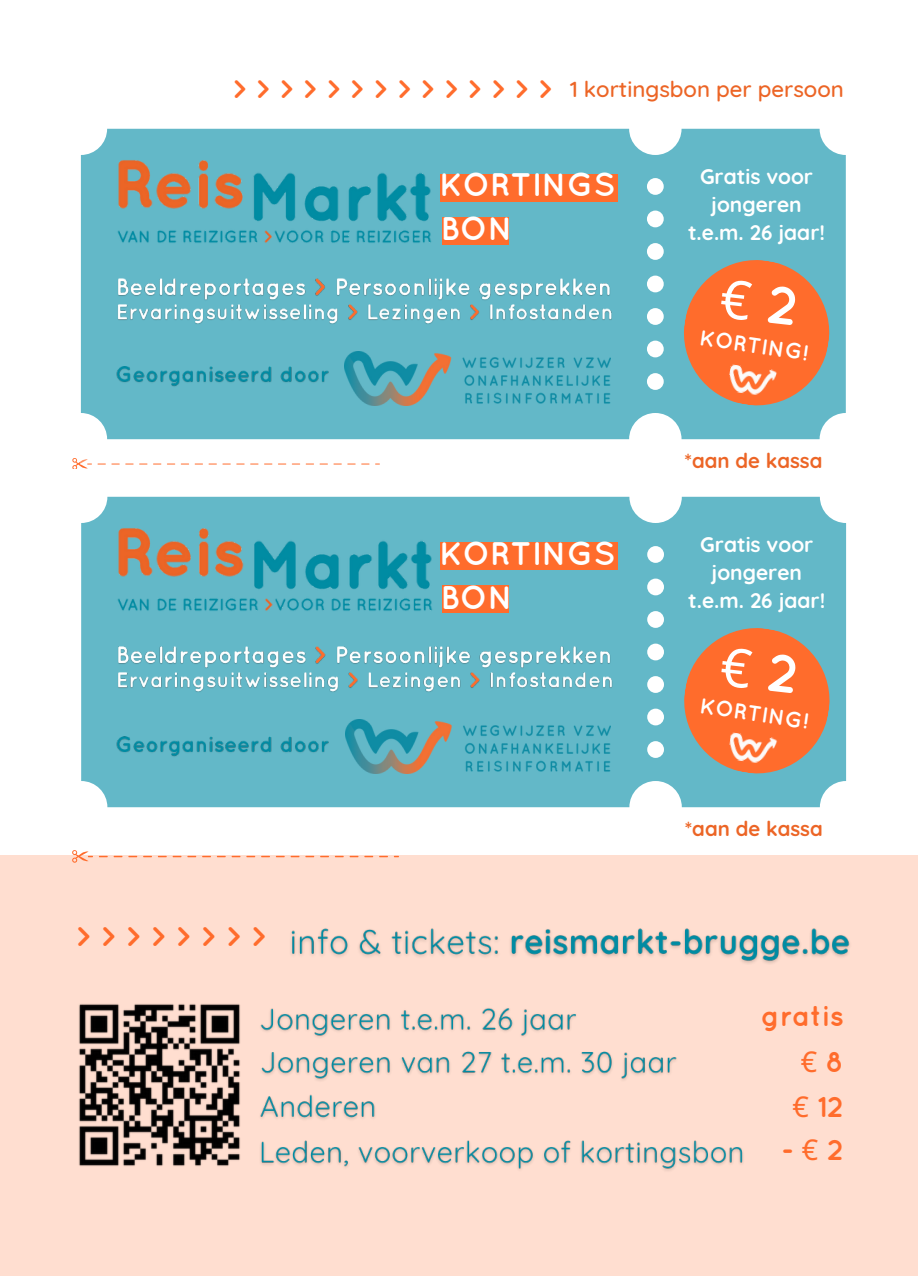
<style>
.page{position:relative;width:918px;height:1276px;background:#fff}
.page>*{position:absolute;margin:0;border:0;box-sizing:border-box;transform-origin:0 0}
.t1{font:700 32.7px "Quicksand";color:#fff}
.t2{font:700 28.8px "Quicksand";color:#ff6c2c}
.t3{font:28.8px "Noto Sans";color:#ff6c2c}
.t4{font:700 27.3px "Quicksand";color:#ff6c2c}
.t5{font:700 25.5px "Quicksand";color:#ff6c2c}
.t6{font:500 22.2px "Quicksand";color:#ec6526}
.t7{font:700 21.9px "Quicksand";color:#fff}
.t8{font:700 21px/27.9px "Quicksand";color:#fff;text-align:center}
.t9{font:700 20.4px "Quicksand";color:#ec6526}
.s1{font-family:"Quicksand";font-weight:700}
.s2{font-family:"Noto Sans";font-weight:400}
</style>
<div class="page">
<div style="left:0;top:855px;width:918px;height:421px;background:#ffded0"></div>
<img style="left:79px;top:1004px;width:161px;height:162px">
<svg style="left:72px;top:458px;width:20px;height:11px"></svg>
<svg style="left:98px;top:464px;width:282px;height:1px"></svg>
<svg style="left:72px;top:850px;width:21px;height:13px"></svg>
<svg style="left:99px;top:856px;width:289px;height:1px"></svg>
<svg style="left:80px;top:128px;width:766px;height:336px;fill:#63b8c8"></svg>
<img style="left:116px;top:158px;width:317px;height:85px">
<img style="left:345px;top:351px;width:265px;height:54px">
<div style="left:81px;top:496px;width:766px;height:312px;background:#63b8c8"></div>
<img style="left:116px;top:526px;width:317px;height:85px">
<img style="left:345px;top:719px;width:266px;height:54px">
<img style="left:260px;top:1008px;width:316px;height:29px">
<img style="left:261px;top:1051px;width:416px;height:30px">
<img style="left:260px;top:1094px;width:115px;height:25px">
<img style="left:261px;top:1140px;width:482px;height:31px">
<img style="left:291px;top:928px;width:559px;height:36px">
<div style="left:440px;top:174px;width:177px;height:27px;background:#ff6c2c"></div>
<div style="left:442px;top:217px;width:66px;height:27px;background:#ff6c2c"></div>
<img style="left:112px;top:361px;width:222px;height:32px">
<img style="left:113px;top:273px;width:505px;height:27px">
<div style="left:113px;top:300px;width:507px;height:32px;background:#63b8c8"></div>
<img style="left:112px;top:732px;width:222px;height:31px">
<img style="left:113px;top:641px;width:505px;height:26px">
<div style="left:113px;top:667px;width:508px;height:33px;background:#63b8c8"></div>
<div style="left:440px;top:542px;width:177px;height:27px;background:#ff6c2c"></div>
<div style="left:442px;top:585px;width:66px;height:28px;background:#ff6c2c"></div>
<img style="left:116px;top:304px;width:499px;height:25px">
<img style="left:116px;top:672px;width:500px;height:24px">
<svg style="left:678px;top:254px;width:157px;height:157px;background:#cb8763"></svg>
<svg style="left:679px;top:622px;width:156px;height:157px;background:#cc8763"></svg>
<p class="t5" style="left:232px;top:79px;width:323px">&gt;&gt;&gt;&gt;&gt;&gt;&gt;&gt;&gt;&gt;&gt;&gt;&gt;&gt;</p>
<p class="t6" style="left:570px;top:75px;width:275px">1 kortingsbon per persoon</p>
<p class="t4" style="left:76px;top:925px;width:194px">&gt;&gt;&gt;&gt;&gt;&gt;&gt;&gt;</p>
<p class="t1" style="left:439px;top:172px;width:178px">KORTINGS</p>
<p class="t1" style="left:440px;top:216px;width:74px">BON</p>
<p class="t1" style="left:439px;top:540px;width:178px">KORTINGS</p>
<p class="t1" style="left:440px;top:584px;width:74px">BON</p>
<h2 class="t8" style="left:688px;top:162px;width:139px">Gratis voor jongeren t.e.m. 26 jaar!</h2>
<p class="t7" style="left:701px;top:329px;width:111px;rotate:8deg">KORTING!</p>
<h6 class="t9" style="left:685px;top:448px;width:139px">*aan de kassa</h6>
<p class="t8" style="left:688px;top:530px;width:139px">Gratis voor jongeren t.e.m. 26 jaar!</p>
<h2 class="t7" style="left:701px;top:697px;width:111px;rotate:8deg">KORTING!</h2>
<h2 class="t9" style="left:685px;top:815px;width:139px">*aan de kassa</h2>
<p class="t2" style="left:761px;top:1004px;width:84px">gratis</p>
<p class="t3" style="left:801px;top:1041px;width:45px">€ <span class="s1">8</span></p>
<h2 class="t2" style="left:792px;top:1095px;width:53px"><span class="s2">€</span> 12</h2>
<h1 class="t2" style="left:782px;top:1138px;width:64px">-<span class="s2">€</span>2</h1>
</div>
